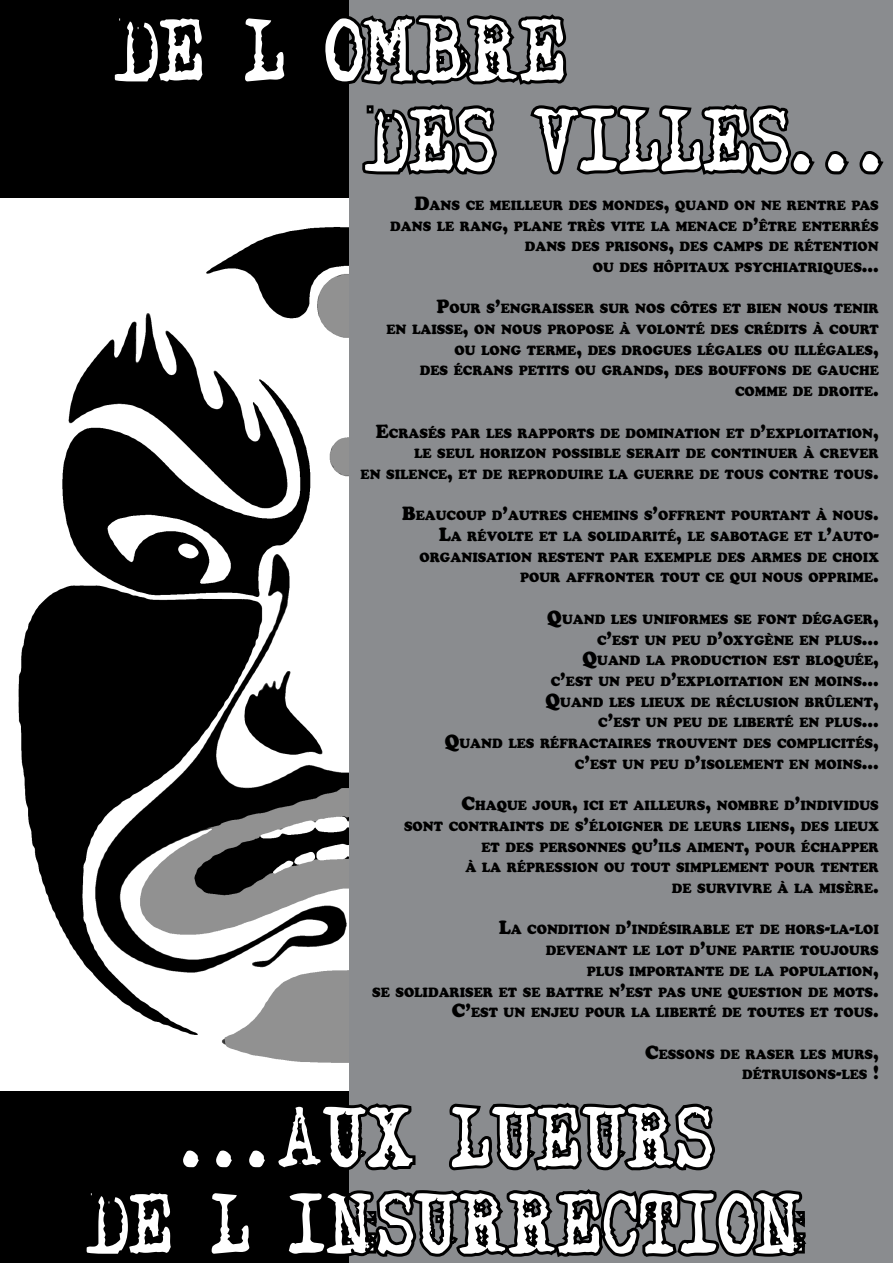
<style>
.page{position:relative;width:893px;height:1263px;background:#8a8c8f}
.page>*{position:absolute;margin:0;border:0;box-sizing:border-box;transform-origin:0 0}
.t1{font:78.75px "Adler";color:#fff;scale:.82 1}
.t2{font:75.6px "Adler";color:#fff;scale:.82 1}
.t3{font:13.35px/20.7px "Cooper Black Std";color:#000;text-align:right;scale:.95 1}
.s1{font-size:112.5px}
.s2{font-size:18.9px}
.s3{font-size:108px}
</style>
<div class="page">
<img style="left:0;top:198px;width:349px;height:893px">
<div style="left:0;top:0;width:349px;height:198px;background:#000"></div>
<svg style="left:349px;top:14px;width:218px;height:71px"></svg>
<svg style="left:362px;top:104px;width:135px;height:71px"></svg>
<svg style="left:530px;top:104px;width:354px;height:71px"></svg>
<div style="left:0;top:1091px;width:349px;height:172px;background:#000"></div>
<svg style="left:81px;top:1070px;width:726px;height:187px"></svg>
<p class="t1" style="left:115px;top:18px;width:554px">DE L OMBRE</p>
<p class="t1" style="left:365px;top:108px;width:645px">DES VILLES<span class="s1">...</span></p>
<p class="t3" style="left:414px;top:195px;width:490px"><span class="s2">D</span>ANS CE MEILLEUR DES MONDES<span class="s2">,</span> QUAND ON NE RENTRE PAS</p>
<p class="t3" style="left:390px;top:215px;width:516px">DANS LE RANG<span class="s2">,</span> PLANE TRÈS VITE LA MENACE D<span class="s2">’</span>ÊTRE ENTERRÉS<br>DANS DES PRISONS<span class="s2">,</span> DES CAMPS DE RÉTENTION</p>
<p class="t3" style="left:593px;top:257px;width:303px">OU DES HÔPITAUX PSYCHIATRIQUES<span class="s2">...</span></p>
<p class="t3" style="left:437px;top:298px;width:467px"><span class="s2">P</span>OUR S<span class="s2">’</span>ENGRAISSER SUR NOS CÔTES ET BIEN NOUS TENIR</p>
<p class="t3" style="left:386px;top:319px;width:520px">EN LAISSE<span class="s2">,</span> ON NOUS PROPOSE À VOLONTÉ DES CRÉDITS À COURT</p>
<p class="t3" style="left:454px;top:340px;width:448px">OU LONG TERME<span class="s2">,</span> DES DROGUES LÉGALES OU ILLÉGALES<span class="s2">,</span></p>
<p class="t3" style="left:420px;top:360px;width:484px">DES ÉCRANS PETITS OU GRANDS<span class="s2">,</span> DES BOUFFONS DE GAUCHE</p>
<p class="t3" style="left:735px;top:381px;width:153px">COMME DE DROITE<span class="s2">.</span></p>
<p class="t3" style="left:376px;top:422px;width:531px"><span class="s2">E</span>CRASÉS PAR LES RAPPORTS DE DOMINATION ET D<span class="s2">’</span>EXPLOITATION<span class="s2">,<br></span>LE SEUL HORIZON POSSIBLE SERAIT DE CONTINUER À CREVER</p>
<p class="t3" style="left:361px;top:464px;width:547px">EN SILENCE<span class="s2">,</span> ET DE REPRODUIRE LA GUERRE DE TOUS CONTRE TOUS<span class="s2">.</span></p>
<p class="t3" style="left:402px;top:505px;width:503px"><span class="s2">B</span>EAUCOUP D<span class="s2">’</span>AUTRES CHEMINS S<span class="s2">’</span>OFFRENT POURTANT À NOUS<span class="s2">.</span></p>
<p class="t3" style="left:419px;top:526px;width:485px"><span class="s2">L</span>A RÉVOLTE ET LA SOLIDARITÉ<span class="s2">,</span> LE SABOTAGE ET L<span class="s2">’</span>AUTO<span class="s2">-<br></span>ORGANISATION RESTENT PAR EXEMPLE DES ARMES DE CHOIX</p>
<p class="t3" style="left:520px;top:567px;width:379px">POUR AFFRONTER TOUT CE QUI NOUS OPPRIME<span class="s2">.</span></p>
<p class="t3" style="left:547px;top:609px;width:350px"><span class="s2">Q</span>UAND LES UNIFORMES SE FONT DÉGAGER<span class="s2">,</span></p>
<p class="t3" style="left:597px;top:629px;width:298px">C<span class="s2">’</span>EST UN PEU D<span class="s2">’</span>OXYGÈNE EN PLUS<span class="s2">...</span></p>
<p class="t3" style="left:582px;top:650px;width:313px"><span class="s2">Q</span>UAND LA PRODUCTION EST BLOQUÉE<span class="s2">,</span></p>
<p class="t3" style="left:551px;top:671px;width:347px">C<span class="s2">’</span>EST UN PEU D<span class="s2">’</span>EXPLOITATION EN MOINS<span class="s2">...</span></p>
<p class="t3" style="left:545px;top:692px;width:352px"><span class="s2">Q</span>UAND LES LIEUX DE RÉCLUSION BRÛLENT<span class="s2">,</span></p>
<p class="t3" style="left:598px;top:712px;width:297px">C<span class="s2">’</span>EST UN PEU DE LIBERTÉ EN PLUS<span class="s2">...</span></p>
<p class="t3" style="left:445px;top:733px;width:458px"><span class="s2">Q</span>UAND LES RÉFRACTAIRES TROUVENT DES COMPLICITÉS<span class="s2">,</span></p>
<p class="t3" style="left:575px;top:754px;width:321px">C<span class="s2">’</span>EST UN PEU D<span class="s2">’</span>ISOLEMENT EN MOINS<span class="s2">...</span></p>
<p class="t3" style="left:462px;top:795px;width:441px"><span class="s2">C</span>HAQUE JOUR<span class="s2">,</span> ICI ET AILLEURS<span class="s2">,</span> NOMBRE D<span class="s2">’</span>INDIVIDUS</p>
<p class="t3" style="left:404px;top:816px;width:501px">SONT CONTRAINTS DE S<span class="s2">’</span>ÉLOIGNER DE LEURS LIENS<span class="s2">,</span> DES LIEUX</p>
<p class="t3" style="left:481px;top:836px;width:420px">ET DES PERSONNES QU<span class="s2">’</span>ILS AIMENT<span class="s2">,</span> POUR ÉCHAPPER</p>
<p class="t3" style="left:465px;top:857px;width:437px">À LA RÉPRESSION OU TOUT SIMPLEMENT POUR TENTER</p>
<p class="t3" style="left:672px;top:878px;width:219px">DE SURVIVRE À LA MISÈRE<span class="s2">.</span></p>
<p class="t3" style="left:499px;top:919px;width:402px"><span class="s2">L</span>A CONDITION D<span class="s2">’</span>INDÉSIRABLE ET DE HORS<span class="s2">-</span>LA<span class="s2">-</span>LOI</p>
<p class="t3" style="left:546px;top:940px;width:352px">DEVENANT LE LOT D<span class="s2">’</span>UNE PARTIE TOUJOURS</p>
<p class="t3" style="left:587px;top:961px;width:309px">PLUS IMPORTANTE DE LA POPULATION<span class="s2">,</span></p>
<p class="t3" style="left:372px;top:981px;width:535px">SE SOLIDARISER ET SE BATTRE N<span class="s2">’</span>EST PAS UNE QUESTION DE MOTS<span class="s2">.<br>C’</span>EST UN ENJEU POUR LA LIBERTÉ DE TOUTES ET TOUS<span class="s2">.</span></p>
<p class="t3" style="left:645px;top:1043px;width:247px"><span class="s2">C</span>ESSONS DE RASER LES MURS<span class="s2">,</span></p>
<p class="t3" style="left:742px;top:1064px;width:145px">DÉTRUISONS<span class="s2">-</span>LES <span class="s2">!</span></p>
<p class="t2" style="left:179px;top:1106px;width:653px"><span class="s3">...</span>AUX LUEURS</p>
<p class="t2" style="left:87px;top:1193px;width:879px">DE L INSURRECTION</p>
</div>
